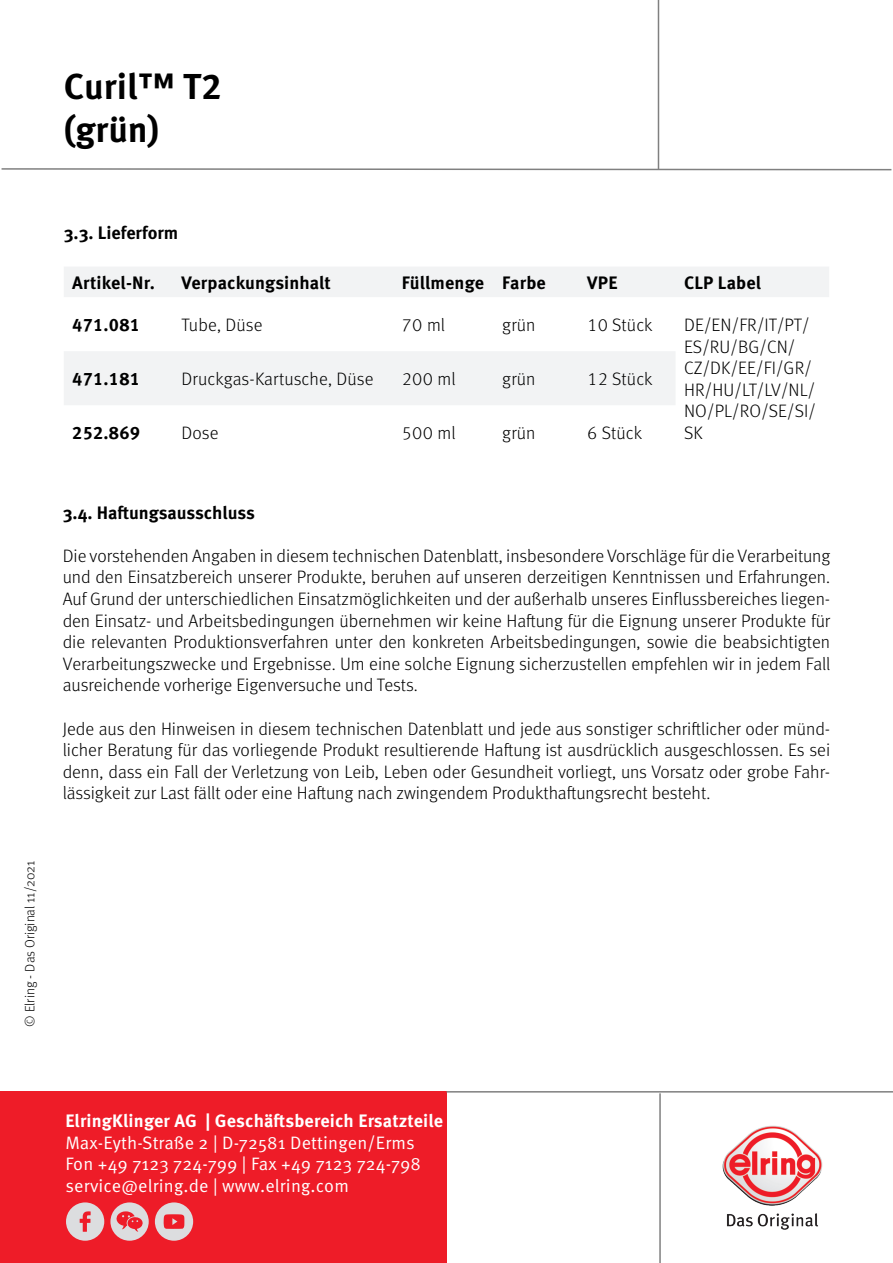
<style>
.page{position:relative;width:893px;height:1263px;background:#fff}
.page>*{position:absolute;margin:0;border:0;box-sizing:border-box;transform-origin:0 0}
.t1{font:700 36px/43.2px "Meta Pro";color:#000}
.t2{font:300 18px/21.6px "Meta Pro";color:#000;text-align:justify}
.t3{font:700 18px "Meta Pro";letter-spacing:.005em;color:#000}
.t4{font:18px/21.6px "Meta Pro Norm";letter-spacing:.01em;color:#fff}
.t5{font:700 18px "Meta Pro";letter-spacing:.01em;color:#fff}
.t6{font:300 13.5px "Meta Pro";color:#000}
</style>
<div class="page">
<hr style="left:659px;top:1093px;width:2px;height:170px;background:#808080">
<div style="left:0;top:1092px;width:446px;height:171px;background:#ee1c28"></div>
<hr style="left:446px;top:1091px;width:447px;height:1px;background:#808080">
<img style="left:722px;top:1125px;width:100px;height:104px">
<div style="left:66px;top:1202px;width:38px;height:39px;background:#dcdddf;border-radius:50%"></div>
<svg style="left:80px;top:1211px;width:11px;height:21px"></svg>
<div style="left:110px;top:1202px;width:39px;height:39px;background:#dcdddf;border-radius:50%"></div>
<svg style="left:116px;top:1211px;width:27px;height:21px"></svg>
<div style="left:155px;top:1202px;width:38px;height:39px;background:#dcdddf;border-radius:50%"></div>
<svg style="left:164px;top:1214px;width:20px;height:15px"></svg>
<hr style="left:658px;top:0;width:1px;height:170px;background:#808080">
<svg style="left:1px;top:167px;width:891px;height:4px"></svg>
<svg style="left:64px;top:267px;width:765px;height:138px;fill:#f2f3f4"></svg>
<h1 class="t1" style="left:64px;top:63px;width:160px">Curil™ T2 (grün)</h1>
<p class="t6" style="left:20px;top:1027px;width:167px;rotate:-90deg">© Elring - Das Original 11/2021</p>
<p class="t3" style="left:64px;top:219px;width:116px">3.3. Lieferform</p>
<p class="t3" style="left:72px;top:268px;width:84px">Artikel-Nr.</p>
<p class="t3" style="left:181px;top:268px;width:151px">Verpackungsinhalt</p>
<p class="t3" style="left:402px;top:268px;width:84px">Füllmenge</p>
<p class="t3" style="left:502px;top:268px;width:45px">Farbe</p>
<p class="t3" style="left:587px;top:268px;width:32px">VPE</p>
<p class="t3" style="left:684px;top:268px;width:79px">CLP Label</p>
<p class="t3" style="left:72px;top:311px;width:69px">471.081</p>
<p class="t2" style="left:181px;top:313px;width:83px">Tube, Düse</p>
<p class="t2" style="left:402px;top:313px;width:45px">70 ml</p>
<p class="t2" style="left:502px;top:313px;width:35px">grün</p>
<p class="t2" style="left:587px;top:313px;width:67px">10 Stück</p>
<p class="t2" style="left:684px;top:313px;width:133px;text-align:left">DE/EN/FR/IT/PT/<br>ES/RU/BG/CN/<br>CZ/DK/EE/FI/GR/<br>HR/HU/LT/LV/NL/<br>NO/PL/RO/SE/SI/<br>SK</p>
<p class="t3" style="left:72px;top:365px;width:69px">471.181</p>
<p class="t2" style="left:181px;top:367px;width:194px">Druckgas-Kartusche, Düse</p>
<p class="t2" style="left:402px;top:367px;width:55px">200 ml</p>
<p class="t2" style="left:502px;top:367px;width:35px">grün</p>
<p class="t2" style="left:587px;top:367px;width:67px">12 Stück</p>
<p class="t3" style="left:72px;top:419px;width:69px">252.869</p>
<p class="t2" style="left:181px;top:421px;width:39px">Dose</p>
<p class="t2" style="left:402px;top:421px;width:55px">500 ml</p>
<p class="t2" style="left:502px;top:421px;width:35px">grün</p>
<p class="t2" style="left:587px;top:421px;width:56px">6 Stück</p>
<p class="t3" style="left:63px;top:498px;width:194px">3.4. Haftungsausschluss</p>
<p class="t2" style="left:63px;top:544px;width:769px">Die vorstehenden Angaben in diesem technischen Datenblatt, insbesondere Vorschläge für die Verarbeitung und den Einsatzbereich unserer Produkte, beruhen auf unseren derzeitigen Kenntnissen und Erfahrungen.<br>Auf Grund der unterschiedlichen Einsatzmöglichkeiten und der außerhalb unseres Einflussbereiches liegen&shy;den Einsatz- und Arbeitsbedingungen übernehmen wir keine Haftung für die Eignung unserer Produkte für die relevanten Produktionsverfahren unter den konkreten Arbeitsbedingungen, sowie die beabsichtigten Verarbeitungszwecke und Ergebnisse. Um eine solche Eignung sicherzustellen empfehlen wir in jedem Fall ausreichende vorherige Eigenversuche und Tests.</p>
<p class="t2" style="left:63px;top:717px;width:769px">Jede aus den Hinweisen in diesem technischen Datenblatt und jede aus sonstiger schriftlicher oder münd&shy;licher Beratung für das vorliegende Produkt resultierende Haftung ist ausdrücklich ausgeschlossen. Es sei denn, dass ein Fall der Verletzung von Leib, Leben oder Gesundheit vorliegt, uns Vorsatz oder grobe Fahr&shy;lässigkeit zur Last fällt oder eine Haftung nach zwingendem Produkthaftungsrecht besteht.</p>
<p class="t5" style="left:65px;top:1107px;width:379px">ElringKlinger AG | Geschäftsbereich Ersatzteile</p>
<p class="t4" style="left:65px;top:1130px;width:357px">Max-Eyth-Straße 2 | D-72581 Dettingen/Erms<br>Fon +49 7123 724-799 | Fax +49 7123 724-798 service@elring.de | www.elring.com</p>
</div>
